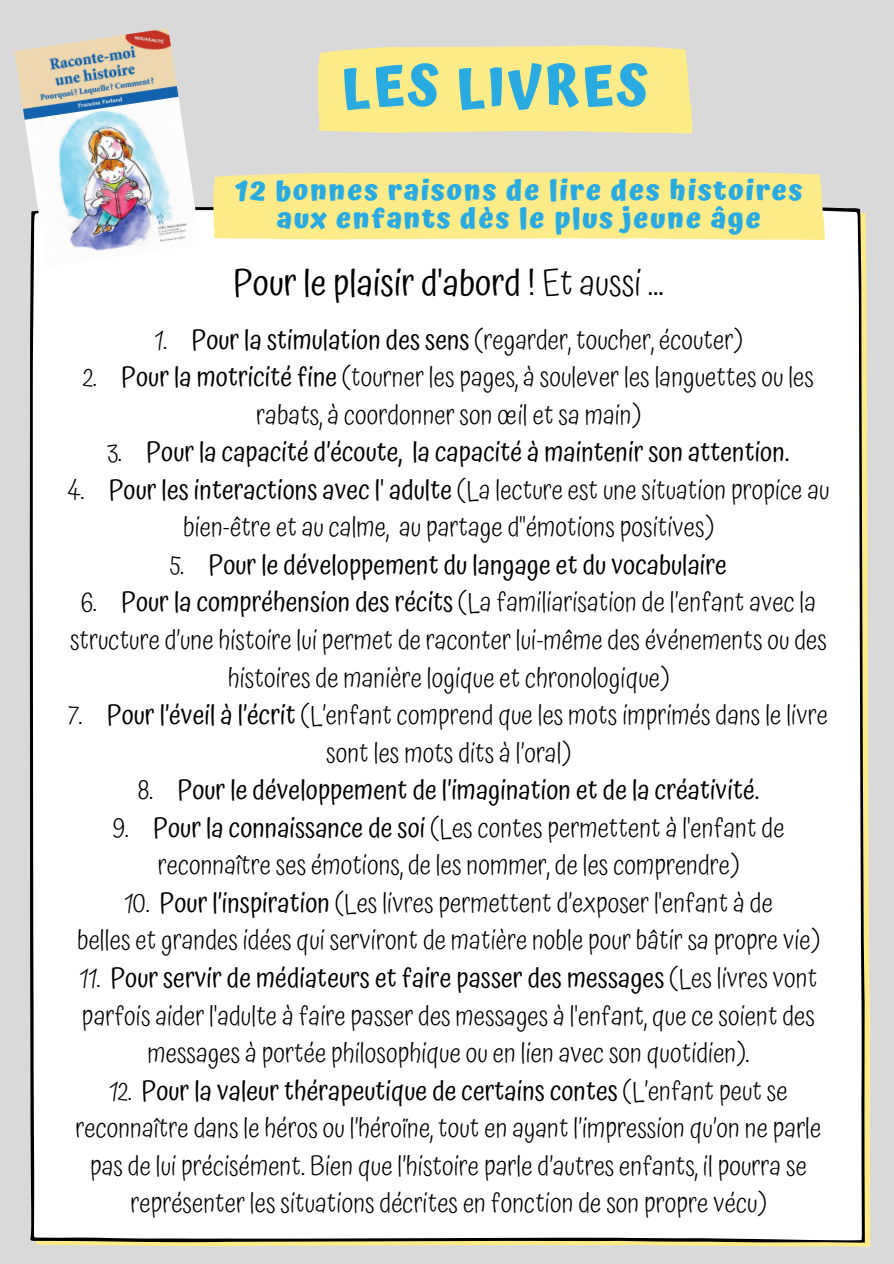
<style>
.page{position:relative;width:894px;height:1264px;background:#fff}
.page>*{position:absolute;margin:0;border:0;box-sizing:border-box;transform-origin:0 0}
.t1{font:700 54px "Atma";letter-spacing:.05em;color:#29abe2}
.t2{font:36px "Atma";color:#000}
.t3{font:700 28.5px/28.2px "Atma";letter-spacing:.05em;color:#29abe2;text-align:center}
.t4{font:300 27px/37.5px "Atma";color:#000;text-align:center}
.t5{font:27px "Atma";color:#000}
.s1{font-weight:300}
.s2{font-weight:400}
</style>
<div class="page">
<div style="left:0;top:0;width:893px;height:1263px;background:#d9d9d9"></div>
<div style="left:317px;top:46px;width:375px;height:87px;background:#ffeb88"></div>
<div style="left:29px;top:207px;width:835px;height:1035px;background:#fff"></div>
<div style="left:213px;top:172px;width:611px;height:68px;background:#ffeb88"></div>
<img style="left:14px;top:28px;width:186px;height:239px">
<h1 class="t1" style="left:341px;top:54px;width:308px">LES LIVRES</h1>
<p class="t3" style="left:235px;top:176px;width:569px">12 bonnes raisons de lire des histoires aux enfants dès le plus jeune âge</p>
<h2 class="t2" style="left:233px;top:262px;width:432px">Pour le plaisir d'abord ! <span class="s1">Et aussi ...</span></h2>
<p class="t4" style="left:155px;top:320px;width:589px">1. <span class="s2">Pour la stimulation des sens</span> (regarder, toucher, écouter)</p>
<p class="t4" style="left:83px;top:358px;width:732px">2. <span class="s2">Pour la motricité fine</span> (tourner les pages, à soulever les languettes ou les rabats, à coordonner son œil et sa main)</p>
<p class="t5" style="left:108px;top:436px;width:683px"><span class="s1">3.</span> Pour la capacité d’écoute, la capacité à maintenir son attention.</p>
<p class="t4" style="left:67px;top:471px;width:763px">4. <span class="s2">Pour les interactions avec l' adulte</span> (La lecture est une situation propice au bien-être et au calme, au partage d'émotions positives)</p>
<p class="t5" style="left:170px;top:549px;width:558px"><span class="s1">5.</span> Pour le développement du langage et du vocabulaire</p>
<p class="t4" style="left:70px;top:583px;width:758px">6. <span class="s2">Pour la compréhension des récits</span> (La familiarisation de l’enfant avec la structure d’une histoire lui permet de raconter lui-même des événements ou des histoires de manière logique et chronologique)</p>
<p class="t4" style="left:69px;top:696px;width:760px">7. <span class="s2">Pour l’éveil à l’écrit</span> (L’enfant comprend que les mots imprimés dans le livre sont les mots dits à l’oral)</p>
<p class="t5" style="left:138px;top:774px;width:623px"><span class="s1">8.</span> Pour le développement de l’imagination et de la créativité.</p>
<p class="t4" style="left:112px;top:808px;width:673px">9. <span class="s2">Pour la connaissance de soi</span> (Les contes permettent à l'enfant de reconnaître ses émotions, de les nommer, de les comprendre)</p>
<p class="t4" style="left:77px;top:883px;width:744px">10. <span class="s2">Pour l’inspiration</span> (Les livres permettent d’exposer l'enfant à de<br>belles et grandes idées qui serviront de matière noble pour bâtir sa propre vie)</p>
<p class="t4" style="left:80px;top:958px;width:739px">11. <span class="s2">Pour servir de médiateurs et faire passer des messages</span> (Les livres vont parfois aider l'adulte à faire passer des messages à l'enfant, que ce soient des messages à portée philosophique ou en lien avec son quotidien).</p>
<p class="t4" style="left:75px;top:1071px;width:747px">12. <span class="s2">Pour la valeur thérapeutique de certains contes</span> (L’enfant peut se reconnaître dans le héros ou l’héroïne, tout en ayant l’impression qu’on ne parle pas de lui précisément. Bien que l’histoire parle d’autres enfants, il pourra se représenter les situations décrites en fonction de son propre vécu)</p>
</div>
